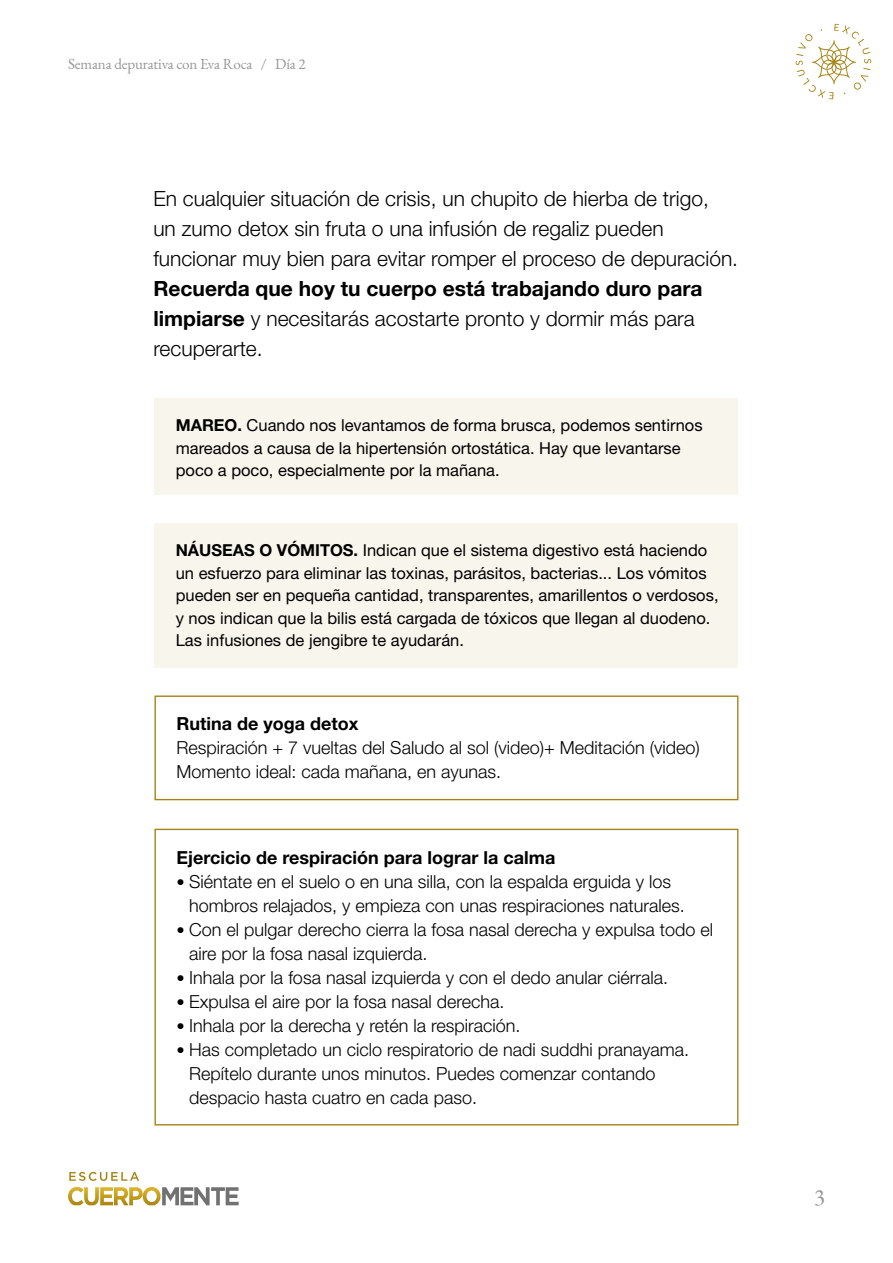
<style>
.page{position:relative;width:893px;height:1263px;background:#fff}
.page>*{position:absolute;margin:0;border:0;box-sizing:border-box;transform-origin:0 0}
.t1{font:22.5px "EB Garamond";color:#979797}
.t2{font:300 21px/30px "Helvetica Neue LT Std";color:#000}
.t3{font:300 18px/24px "Helvetica Neue LT Std";color:#000}
.t4{font:700 18px "Helvetica Neue LT Std";color:#000}
.t5{font:16.5px/22.5px "Helvetica Neue LT Std";color:#000}
.t6{font:15px "EB Garamond";letter-spacing:-.01em;color:#979797}
.s1{font-weight:700}
.s2{font-weight:400;font-size:16.5px}
</style>
<div class="page">
<svg style="left:69px;top:1172px;width:70px;height:9px"></svg>
<svg style="left:68px;top:1187px;width:171px;height:18px"></svg>
<svg style="left:796px;top:24px;width:75px;height:75px"></svg>
<div style="left:154px;top:695px;width:584px;height:105px;border:1px solid #a68212"></div>
<div style="left:154px;top:829px;width:584px;height:296px;border:1px solid #a68212"></div>
<div style="left:154px;top:523px;width:584px;height:144px;background:#f8f5ec"></div>
<div style="left:154px;top:398px;width:584px;height:97px;background:#f8f5ec"></div>
<p class="t6" style="left:68px;top:54px;width:239px">Semana depurativa con Eva Roca / Día 2</p>
<p class="t2" style="left:153px;top:183px;width:586px">En cualquier situación de crisis, un chupito de hierba de trigo,<br>un zumo detox sin fruta o una infusión de regaliz pueden funcionar muy bien para evitar romper el proceso de depuración.<br><span class="s1">Recuerda que hoy tu cuerpo está trabajando duro para limpiarse</span> y necesitarás acostarte pronto y dormir más para recuperarte.</p>
<p class="t5" style="left:176px;top:414px;width:528px"><span class="s1">MAREO.</span> Cuando nos levantamos de forma brusca, podemos sentirnos mareados a causa de la hipertensión ortostática. Hay que levantarse poco a poco, especialmente por la mañana.</p>
<p class="t5" style="left:176px;top:539px;width:544px"><span class="s1">NÁUSEAS O VÓMITOS.</span> Indican que el sistema digestivo está haciendo un esfuerzo para eliminar las toxinas, parásitos, bacterias... Los vómitos pueden ser en pequeña cantidad, transparentes, amarillentos o verdosos, y nos indican que la bilis está cargada de tóxicos que llegan al duodeno.<br>Las infusiones de jengibre te ayudarán.</p>
<p class="t4" style="left:176px;top:713px;width:183px">Rutina de yoga detox</p>
<p class="t3" style="left:176px;top:735px;width:525px">Respiración + 7 vueltas del Saludo al sol (video)+ Meditación (video)</p>
<p class="t3" style="left:176px;top:759px;width:326px">Momento ideal: cada mañana, en ayunas.</p>
<p class="t4" style="left:176px;top:846px;width:380px">Ejercicio de respiración para lograr la calma</p>
<p class="t3" style="left:189px;top:869px;width:497px;text-indent:-13px"><span class="s2">•</span> Siéntate en el suelo o en una silla, con la espalda erguida y los hombros relajados, y empieza con unas respiraciones naturales.</p>
<p class="t3" style="left:189px;top:917px;width:525px;text-indent:-13px"><span class="s2">•</span> Con el pulgar derecho cierra la fosa nasal derecha y expulsa todo el aire por la fosa nasal izquierda.</p>
<p class="t3" style="left:176px;top:965px;width:493px"><span class="s2">•</span> Inhala por la fosa nasal izquierda y con el dedo anular ciérrala.</p>
<p class="t3" style="left:176px;top:989px;width:329px"><span class="s2">•</span> Expulsa el aire por la fosa nasal derecha.</p>
<p class="t3" style="left:176px;top:1013px;width:345px"><span class="s2">•</span> Inhala por la derecha y retén la respiración.</p>
<p class="t3" style="left:189px;top:1037px;width:501px;text-indent:-13px"><span class="s2">•</span> Has completado un ciclo respiratorio de nadi suddhi pranayama.<br>Repítelo durante unos minutos. Puedes comenzar contando despacio hasta cuatro en cada paso.</p>
<p class="t1" style="left:814px;top:1183px;width:12px">3</p>
</div>
